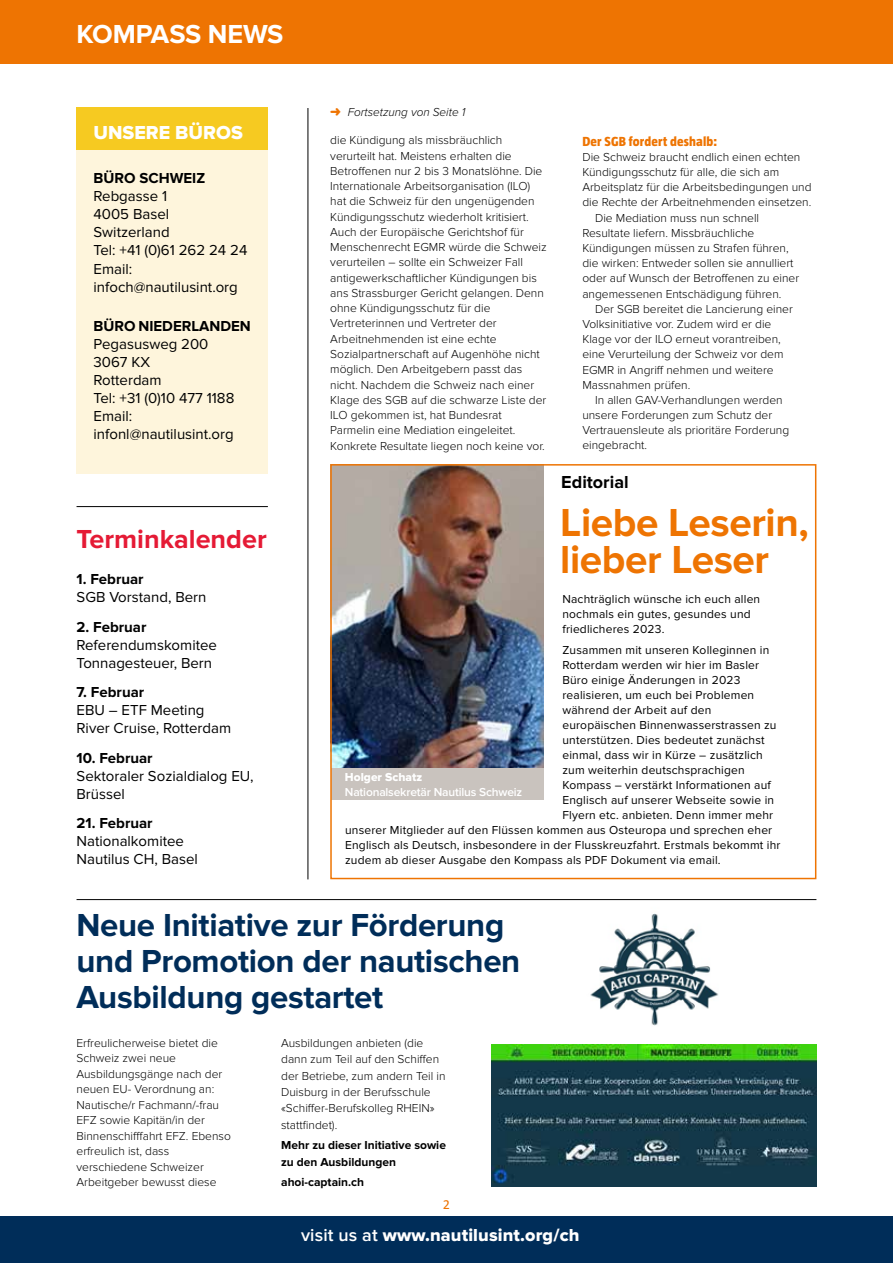
<style>
.page{position:relative;width:893px;height:1263px;background:#fff}
.page>*{position:absolute;margin:0;border:0;box-sizing:border-box;transform-origin:0 0}
.t1{font:700 40.5px/37.5px "Proxima Nova";letter-spacing:-.01em;color:#ee7402}
.t2{font:700 33px/36px "Proxima Nova";letter-spacing:-.01em;color:#002d59}
.t3{font:700 27px "Proxima Nova";color:#e51a35}
.t4{font:700 27px "Proxima Nova";letter-spacing:-.01em;color:#fff}
.t5{font:19.5px "Proxima Nova Extrabld";color:#fff}
.t6{font:18px "Proxima Nova Extrabld";letter-spacing:.01em;color:#fff}
.t7{font:700 18px "Proxima Nova";color:#000}
.t8{font:15px/18px "Proxima Nova";color:#000}
.t9{font:700 15px "Proxima Nova";color:#000}
.t10{font:800 13.5px "Taz";letter-spacing:.01em;color:#ee7402}
.t11{font:13.5px "Taz";color:#ee7402}
.t12{font:300 12px/15.3px "Proxima Nova";color:#000}
.t13{font:12px/15px "Proxima Nova";letter-spacing:.015em;color:#000}
.t14{font:700 12px/16.4px "Proxima Nova";color:#000}
.t15{font:600 12px "Proxima Nova";letter-spacing:-.015em;color:#fff}
.t16{font:italic 300 12px "Proxima Nova";color:#000}
.t17{font:12px "Proxima Nova Extrabld";color:#fff}
.s1{color:#ee7402}
.s2{font-family:"Proxima Nova";font-weight:600}
</style>
<div class="page">
<div style="left:0;top:1216px;width:893px;height:47px;background:#002d59"></div>
<div style="left:0;top:0;width:893px;height:64px;background:#ee7402"></div>
<img style="left:590px;top:913px;width:129px;height:113px">
<div style="left:77px;top:108px;width:191px;height:42px;background:#f6ca21"></div>
<div style="left:77px;top:150px;width:191px;height:323px;background:#fef5dc"></div>
<hr style="left:308px;top:108px;width:1px;height:771px;background:#000">
<hr style="left:77px;top:899px;width:739px;height:1px;background:#000">
<hr style="left:77px;top:506px;width:191px;height:1px;background:#000">
<img style="left:491px;top:1044px;width:325px;height:142px">
<img style="left:333px;top:467px;width:210px;height:300px">
<div style="left:331px;top:768px;width:212px;height:32px;background:#c9c3be"></div>
<div style="left:330px;top:464px;width:486px;height:415px;border:2px solid #ee7402"></div>
<h3 class="t4" style="left:77px;top:18px;width:208px">KOMPASS NEWS</h3>
<h3 class="t5" style="left:94px;top:121px;width:151px">UNSERE BÜROS</h3>
<p class="t9" style="left:94px;top:170px;width:113px">BÜRO SCHWEIZ</p>
<p class="t8" style="left:94px;top:188px;width:155px">Rebgasse 1<br>4005 Basel<br>Switzerland<br>Tel: +41 (0)61 262 24 24<br>Email: infoch@nautilusint.org</p>
<p class="t9" style="left:94px;top:317px;width:159px">BÜRO NIEDERLANDEN</p>
<p class="t8" style="left:94px;top:335px;width:142px">Pegasusweg 200<br>3067 KX<br>Rotterdam<br>Tel: +31 (0)10 477 1188<br>Email: infonl@nautilusint.org</p>
<h3 class="t3" style="left:77px;top:523px;width:192px">Terminkalender</h3>
<p class="t9" style="left:77px;top:571px;width:69px">1. Februar</p>
<p class="t8" style="left:77px;top:588px;width:131px">SGB Vorstand, Bern</p>
<p class="t9" style="left:77px;top:618px;width:71px">2. Februar</p>
<p class="t8" style="left:77px;top:636px;width:142px">Referendumskomitee<br>Tonnagesteuer, Bern</p>
<p class="t9" style="left:77px;top:684px;width:69px">7. Februar</p>
<p class="t8" style="left:77px;top:701px;width:156px">EBU – ETF Meeting<br>River Cruise, Rotterdam</p>
<p class="t9" style="left:77px;top:749px;width:78px">10. Februar</p>
<p class="t8" style="left:77px;top:767px;width:178px">Sektoraler Sozialdialog EU,<br>Brüssel</p>
<p class="t9" style="left:77px;top:815px;width:78px">21. Februar</p>
<p class="t8" style="left:77px;top:832px;width:123px">Nationalkomitee<br>Nautilus CH, Basel</p>
<p class="t16" style="left:330px;top:105px;width:137px"><span class="s1">➜</span> Fortsetzung von Seite 1</p>
<p class="t12" style="left:330px;top:133px;width:218px">die Kündigung als missbräuchlich verurteilt hat. Meistens erhalten die Betroffenen nur 2 bis 3 Monatslöhne. Die Internationale Arbeitsorganisation (ILO) hat die Schweiz für den ungenügenden Kündigungsschutz wiederholt kritisiert.<br>Auch der Europäische Gerichtshof für Menschenrecht EGMR würde die Schweiz verurteilen – sollte ein Schweizer Fall antigewerkschaftlicher Kündigungen bis ans Strassburger Gericht gelangen. Denn ohne Kündigungsschutz für die Vertreterinnen und Vertreter der Arbeitnehmenden ist eine echte Sozialpartnerschaft auf Augenhöhe nicht möglich. Den Arbeitgebern passt das nicht. Nachdem die Schweiz nach einer Klage des SGB auf die schwarze Liste der ILO gekommen ist, hat Bundesrat Parmelin eine Mediation eingeleitet.<br>Konkrete Resultate liegen noch keine vor.</p>
<p class="t10" style="left:582px;top:133px;width:136px">Der SGB fordert deshalb:</p>
<p class="t12" style="left:582px;top:149px;width:219px">Die Schweiz braucht endlich einen echten</p>
<p class="t12" style="left:582px;top:164px;width:198px">Kündigungsschutz für alle, die sich am</p>
<p class="t12" style="left:582px;top:180px;width:231px">Arbeitsplatz für die Arbeitsbedingungen und</p>
<p class="t12" style="left:582px;top:195px;width:230px">die Rechte der Arbeitnehmenden einsetzen.</p>
<p class="t12" style="left:595px;top:210px;width:166px">Die Mediation muss nun schnell</p>
<p class="t12" style="left:582px;top:225px;width:174px">Resultate liefern. Missbräuchliche</p>
<p class="t12" style="left:582px;top:240px;width:208px">Kündigungen müssen zu Strafen führen,</p>
<p class="t12" style="left:582px;top:256px;width:213px">die wirken: Entweder sollen sie annulliert</p>
<p class="t12" style="left:582px;top:271px;width:218px">oder auf Wunsch der Betroffenen zu einer</p>
<p class="t12" style="left:582px;top:286px;width:201px">angemessenen Entschädigung führen.</p>
<p class="t12" style="left:595px;top:301px;width:199px">Der SGB bereitet die Lancierung einer</p>
<p class="t12" style="left:582px;top:316px;width:191px">Volksinitiative vor. Zudem wird er die</p>
<p class="t12" style="left:582px;top:332px;width:200px">Klage vor der ILO erneut vorantreiben,</p>
<p class="t12" style="left:582px;top:347px;width:203px">eine Verurteilung der Schweiz vor dem</p>
<p class="t12" style="left:582px;top:362px;width:193px">EGMR in Angriff nehmen und weitere</p>
<p class="t12" style="left:582px;top:377px;width:109px">Massnahmen prüfen.</p>
<p class="t12" style="left:595px;top:392px;width:189px">In allen GAV-Verhandlungen werden</p>
<p class="t12" style="left:582px;top:408px;width:191px">unsere Forderungen zum Schutz der</p>
<p class="t12" style="left:582px;top:423px;width:208px">Vertrauensleute als prioritäre Forderung</p>
<p class="t12" style="left:582px;top:438px;width:66px">eingebracht.</p>
<h3 class="t7" style="left:561px;top:472px;width:69px">Editorial</h3>
<h1 class="t1" style="left:560px;top:504px;width:250px">Liebe Leserin, lieber Leser</h1>
<p class="t13" style="left:562px;top:591px;width:199px">Nachträglich wünsche ich euch allen nochmals ein gutes, gesundes und friedlicheres 2023.</p>
<p class="t13" style="left:562px;top:643px;width:208px">Zusammen mit unseren Kolleginnen in</p>
<p class="t13" style="left:562px;top:658px;width:198px">Rotterdam werden wir hier im Basler</p>
<p class="t13" style="left:562px;top:673px;width:180px">Büro einige Änderungen in 2023</p>
<p class="t13" style="left:562px;top:688px;width:193px">realisieren, um euch bei Problemen</p>
<p class="t13" style="left:562px;top:703px;width:150px">während der Arbeit auf den</p>
<p class="t13" style="left:562px;top:718px;width:216px">europäischen Binnenwasserstrassen zu</p>
<p class="t13" style="left:562px;top:733px;width:204px">unterstützen. Dies bedeutet zunächst</p>
<p class="t13" style="left:562px;top:748px;width:202px">einmal, dass wir in Kürze – zusätzlich</p>
<p class="t13" style="left:562px;top:763px;width:184px">zum weiterhin deutschsprachigen</p>
<p class="t13" style="left:562px;top:778px;width:210px">Kompass – verstärkt Informationen auf</p>
<p class="t13" style="left:562px;top:793px;width:213px">Englisch auf unserer Webseite sowie in</p>
<p class="t13" style="left:562px;top:808px;width:212px">Flyern etc. anbieten. Denn immer mehr</p>
<p class="t13" style="left:345px;top:823px;width:429px">unserer Mitglieder auf den Flüssen kommen aus Osteuropa und sprechen eher</p>
<p class="t13" style="left:345px;top:838px;width:437px">Englisch als Deutsch, insbesondere in der Flusskreuzfahrt. Erstmals bekommt ihr</p>
<p class="t13" style="left:345px;top:853px;width:377px">zudem ab dieser Ausgabe den Kompass als PDF Dokument via email.</p>
<p class="t17" style="left:345px;top:770px;width:79px">Holger Schatz</p>
<p class="t15" style="left:345px;top:785px;width:179px">Nationalsekretär Nautilus Schweiz</p>
<h2 class="t2" style="left:77px;top:908px;width:445px">Neue Initiative zur Förderung und Promotion der nautischen<br>Ausbildung gestartet</h2>
<p class="t12" style="left:77px;top:1035px;width:156px">Erfreulicherweise bietet die<br>Schweiz zwei neue<br>Ausbildungsgänge nach der neuen EU- Verordnung an:<br>Nautische/r Fachmann/-frau<br>EFZ sowie Kapitän/in der<br>Binnenschifffahrt EFZ. Ebenso erfreulich ist, dass verschiedene Schweizer<br>Arbeitgeber bewusst diese</p>
<p class="t12" style="left:281px;top:1035px;width:166px;line-height:16.4px">Ausbildungen anbieten (die dann zum Teil auf den Schiffen der Betriebe, zum andern Teil in<br>Duisburg in der Berufsschule «Schiffer-Berufskolleg RHEIN» stattfindet).</p>
<p class="t14" style="left:281px;top:1137px;width:166px">Mehr zu dieser Initiative sowie zu den Ausbildungen</p>
<p class="t14" style="left:281px;top:1174px;width:85px">ahoi-captain.ch</p>
<p class="t11" style="left:443px;top:1196px;width:8px">2</p>
<h3 class="t6" style="left:301px;top:1224px;width:280px"><span class="s2">visit us at</span> www.nautilusint.org/ch</h3>
</div>
